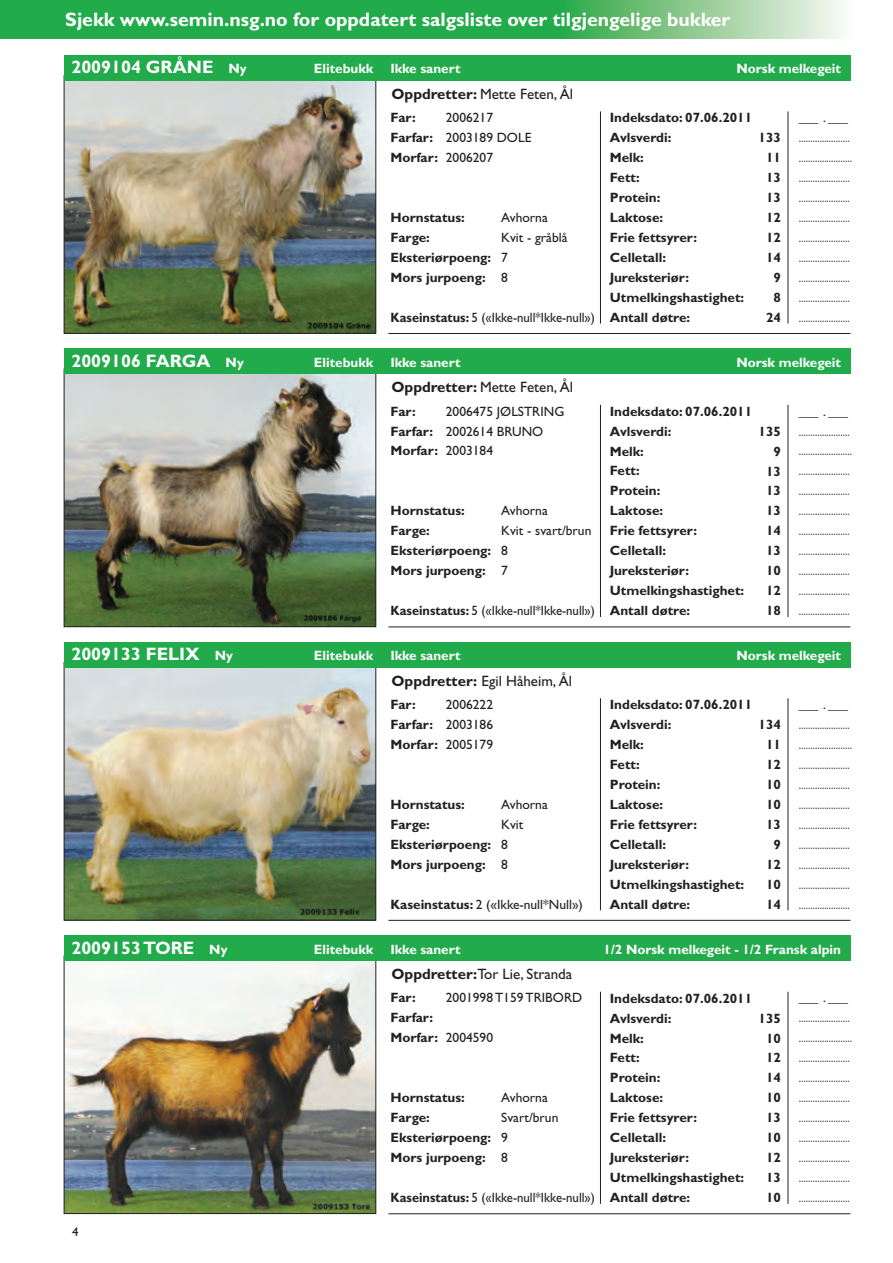
<style>
.page{position:relative;width:893px;height:1263px;background:#fff}
.page>*{position:absolute;margin:0;border:0;box-sizing:border-box;transform-origin:0 0}
.t1{font:700 19.5px "Gill Sans";color:#fff}
.t2{font:700 18px "Gill Sans";color:#fff}
.t3{font:15px "Gill Sans";color:#231f20}
.t4{font:300 13.5px/20px "Gill Sans";color:#231f20}
.t5{font:700 13.5px/20px "Gill Sans";color:#231f20}
.t6{font:13.5px/20px "Gill Sans";color:#231f20}
.t7{font:700 13.5px "Gill Sans";color:#fff}
.t8{font:13.5px "Gill Sans";color:#231f20;scale:.95 1}
.t9{font:12.75px "Gill Sans";color:#231f20}
.s1{font-size:13.5px}
.s2{font-weight:700}
.s3{font-weight:400}
</style>
<div class="page">
<div style="left:563px;top:0;width:287px;height:38px;background:linear-gradient(to right,#32a744,#fdf8f4)"></div>
<div style="left:0;top:0;width:565px;height:38px;background:#22ab4a"></div>
<img style="left:66px;top:81px;width:308px;height:251px">
<div style="left:64px;top:75px;width:312px;height:259px;border:1px solid #231f20"></div>
<div style="left:64px;top:55px;width:786px;height:26px;background:#22ab4a"></div>
<hr style="left:388px;top:333px;width:462px;height:1px;background:#231f20">
<hr style="left:600px;top:111px;width:1px;height:213px;background:#231f20">
<hr style="left:788px;top:111px;width:1px;height:213px;background:#231f20">
<img style="left:66px;top:374px;width:308px;height:251px">
<div style="left:64px;top:369px;width:312px;height:258px;border:1px solid #231f20"></div>
<div style="left:64px;top:349px;width:786px;height:25px;background:#22ab4a"></div>
<hr style="left:388px;top:626px;width:462px;height:1px;background:#231f20">
<hr style="left:600px;top:405px;width:1px;height:212px;background:#231f20">
<hr style="left:788px;top:405px;width:1px;height:212px;background:#231f20">
<img style="left:66px;top:668px;width:308px;height:250px">
<div style="left:64px;top:662px;width:312px;height:258px;border:1px solid #231f20"></div>
<div style="left:64px;top:642px;width:786px;height:26px;background:#22ab4a"></div>
<hr style="left:388px;top:920px;width:462px;height:1px;background:#231f20">
<hr style="left:600px;top:698px;width:1px;height:212px;background:#231f20">
<hr style="left:788px;top:698px;width:1px;height:212px;background:#231f20">
<img style="left:66px;top:961px;width:308px;height:251px">
<div style="left:64px;top:955px;width:312px;height:259px;border:1px solid #231f20"></div>
<div style="left:64px;top:935px;width:786px;height:26px;background:#22ab4a"></div>
<hr style="left:388px;top:1213px;width:462px;height:1px;background:#231f20">
<hr style="left:600px;top:992px;width:1px;height:212px;background:#231f20">
<hr style="left:788px;top:992px;width:1px;height:212px;background:#231f20">
<h1 class="t1" style="left:65px;top:13px;width:666px">Sjekk www.semin.nsg.no for oppdatert salgsliste over tilgjengelige bukker</h1>
<h2 class="t2" style="left:71px;top:61px;width:177px">2009104 GRÅNE <span class="s1">Ny</span></h2>
<p class="t7" style="left:314px;top:64px;width:61px">Elitebukk</p>
<p class="t7" style="left:390px;top:64px;width:72px">Ikke sanert</p>
<p class="t7" style="left:736px;top:64px;width:106px">Norsk melkegeit</p>
<p class="t3" style="left:392px;top:89px;width:183px"><span class="s2">Oppdretter:</span> Mette Feten, Ål</p>
<p class="t6" style="left:391px;top:109px;width:142px;text-indent:55px">2006217<br><span class="s2">Farfar:</span> 2003189 DOLE<br><span class="s2">Morfar:</span> 2006207</p>
<p class="t5" style="left:391px;top:109px;width:27px">Far:</p>
<p class="t5" style="left:391px;top:209px;width:76px">Hornstatus:</p>
<p class="t6" style="left:501px;top:209px;width:48px">Avhorna</p>
<p class="t5" style="left:391px;top:229px;width:41px">Farge:</p>
<p class="t5" style="left:391px;top:229px;width:178px;text-indent:111px"><span class="s3">Kvit - gråblå<br></span>Eksteriørpoeng: <span class="s3">7<br></span>Mors jurpoeng: <span class="s3">8</span></p>
<p class="t8" style="left:391px;top:312px;width:217px"><span class="s2">Kaseinstatus:</span> 5 («Ikke-null*Ikke-null»)</p>
<p class="t5" style="left:610px;top:109px;width:144px">Indeksdato: 07.06.2011<br>Avlsverdi:<br>Melk:<br>Fett:<br>Protein:<br>Laktose:<br>Frie fettsyrer:<br>Celletall:<br>Jureksteriør:<br>Utmelkingshastighet:<br>Antall døtre:</p>
<p class="t5" style="left:759px;top:129px;width:24px;text-align:right">133<br>11<br>13<br>13<br>12<br>12<br>14<br>9<br>8<br>24</p>
<p class="t6" style="left:799px;top:109px;width:51px">___ . ___</p>
<p class="t4" style="left:799px;top:129px;width:55px">...................... ....................... ...................... ...................... ...................... ...................... ...................... ...................... ...................... ......................</p>
<h2 class="t2" style="left:71px;top:355px;width:174px">2009106 FARGA <span class="s1">Ny</span></h2>
<p class="t7" style="left:314px;top:358px;width:61px">Elitebukk</p>
<p class="t7" style="left:390px;top:358px;width:72px">Ikke sanert</p>
<p class="t7" style="left:736px;top:358px;width:106px">Norsk melkegeit</p>
<p class="t3" style="left:392px;top:382px;width:183px"><span class="s2">Oppdretter:</span> Mette Feten, Ål</p>
<p class="t6" style="left:391px;top:402px;width:175px;text-indent:55px">2006475 JØLSTRING<br><span class="s2">Farfar:</span> 2002614 BRUNO<br><span class="s2">Morfar:</span> 2003184</p>
<p class="t5" style="left:391px;top:402px;width:27px">Far:</p>
<p class="t5" style="left:391px;top:502px;width:76px">Hornstatus:</p>
<p class="t6" style="left:501px;top:502px;width:48px">Avhorna</p>
<p class="t5" style="left:391px;top:522px;width:41px">Farge:</p>
<p class="t5" style="left:391px;top:522px;width:202px;text-indent:111px"><span class="s3">Kvit - svart/brun<br></span>Eksteriørpoeng: <span class="s3">8<br></span>Mors jurpoeng: <span class="s3">7</span></p>
<p class="t8" style="left:391px;top:606px;width:217px"><span class="s2">Kaseinstatus:</span> 5 («Ikke-null*Ikke-null»)</p>
<p class="t5" style="left:610px;top:403px;width:144px">Indeksdato: 07.06.2011<br>Avlsverdi:<br>Melk:<br>Fett:<br>Protein:<br>Laktose:<br>Frie fettsyrer:<br>Celletall:<br>Jureksteriør:<br>Utmelkingshastighet:<br>Antall døtre:</p>
<p class="t5" style="left:759px;top:423px;width:24px;text-align:right">135<br>9<br>13<br>13<br>13<br>14<br>13<br>10<br>12<br>18</p>
<p class="t6" style="left:799px;top:402px;width:51px">___ . ___</p>
<p class="t4" style="left:799px;top:422px;width:55px">...................... ....................... ...................... ...................... ...................... ...................... ...................... ...................... ...................... ......................</p>
<h2 class="t2" style="left:71px;top:648px;width:163px">2009133 FELIX <span class="s1">Ny</span></h2>
<p class="t7" style="left:314px;top:651px;width:61px">Elitebukk</p>
<p class="t7" style="left:390px;top:651px;width:72px">Ikke sanert</p>
<p class="t7" style="left:736px;top:651px;width:106px">Norsk melkegeit</p>
<p class="t3" style="left:392px;top:675px;width:182px"><span class="s2">Oppdretter:</span> Egil Håheim, Ål</p>
<p class="t6" style="left:391px;top:696px;width:104px;text-align:justify;text-indent:55px">2006222<br><span class="s2">Farfar:</span> 2003186<br><span class="s2">Morfar:</span> 2005179</p>
<p class="t5" style="left:391px;top:696px;width:27px">Far:</p>
<p class="t5" style="left:391px;top:796px;width:76px">Hornstatus:</p>
<p class="t6" style="left:501px;top:796px;width:48px">Avhorna</p>
<p class="t5" style="left:391px;top:816px;width:41px">Farge:</p>
<p class="t5" style="left:391px;top:816px;width:134px;text-indent:111px"><span class="s3">Kvit<br></span>Eksteriørpoeng: <span class="s3">8<br></span>Mors jurpoeng: <span class="s3">8</span></p>
<p class="t6" style="left:391px;top:895px;width:194px"><span class="s2">Kaseinstatus:</span> 2 («Ikke-null*Null»)</p>
<p class="t5" style="left:610px;top:696px;width:144px">Indeksdato: 07.06.2011<br>Avlsverdi:<br>Melk:<br>Fett:<br>Protein:<br>Laktose:<br>Frie fettsyrer:<br>Celletall:<br>Jureksteriør:<br>Utmelkingshastighet:<br>Antall døtre:</p>
<p class="t5" style="left:759px;top:716px;width:24px;text-align:right">134<br>11<br>12<br>10<br>10<br>13<br>9<br>12<br>10<br>14</p>
<p class="t6" style="left:799px;top:696px;width:51px">___ . ___</p>
<p class="t4" style="left:799px;top:716px;width:55px">...................... ....................... ...................... ...................... ...................... ...................... ...................... ...................... ...................... ......................</p>
<h2 class="t2" style="left:71px;top:941px;width:158px">2009153 TORE <span class="s1">Ny</span></h2>
<p class="t7" style="left:314px;top:944px;width:61px">Elitebukk</p>
<p class="t7" style="left:390px;top:944px;width:72px">Ikke sanert</p>
<p class="t7" style="left:604px;top:944px;width:239px">1/2 Norsk melkegeit - 1/2 Fransk alpin</p>
<p class="t9" style="left:72px;top:1227px;width:8px">4</p>
<p class="t3" style="left:392px;top:969px;width:182px"><span class="s2">Oppdretter:</span>Tor Lie, Stranda</p>
<p class="t5" style="left:391px;top:989px;width:27px">Far:</p>
<p class="t6" style="left:446px;top:989px;width:138px">2001998 T159 TRIBORD</p>
<p class="t5" style="left:391px;top:1009px;width:104px">Farfar:<br>Morfar: <span class="s3">2004590</span></p>
<p class="t5" style="left:391px;top:1089px;width:76px">Hornstatus:</p>
<p class="t6" style="left:501px;top:1089px;width:48px">Avhorna</p>
<p class="t5" style="left:391px;top:1109px;width:41px">Farge:</p>
<p class="t5" style="left:391px;top:1109px;width:169px;text-indent:111px"><span class="s3">Svart/brun<br></span>Eksteriørpoeng: <span class="s3">9<br></span>Mors jurpoeng: <span class="s3">8</span></p>
<p class="t8" style="left:391px;top:1193px;width:217px"><span class="s2">Kaseinstatus:</span> 5 («Ikke-null*Ikke-null»)</p>
<p class="t5" style="left:610px;top:989px;width:144px">Indeksdato: 07.06.2011<br>Avlsverdi:<br>Melk:<br>Fett:<br>Protein:<br>Laktose:<br>Frie fettsyrer:<br>Celletall:<br>Jureksteriør:<br>Utmelkingshastighet:<br>Antall døtre:</p>
<p class="t5" style="left:759px;top:1009px;width:24px;text-align:center">135<br>10<br>12<br>14<br>10<br>13<br>10<br>12<br>13<br>10</p>
<p class="t6" style="left:799px;top:989px;width:51px">___ . ___</p>
<p class="t4" style="left:799px;top:1009px;width:55px">...................... ....................... ...................... ...................... ...................... ...................... ...................... ...................... ...................... ......................</p>
</div>
